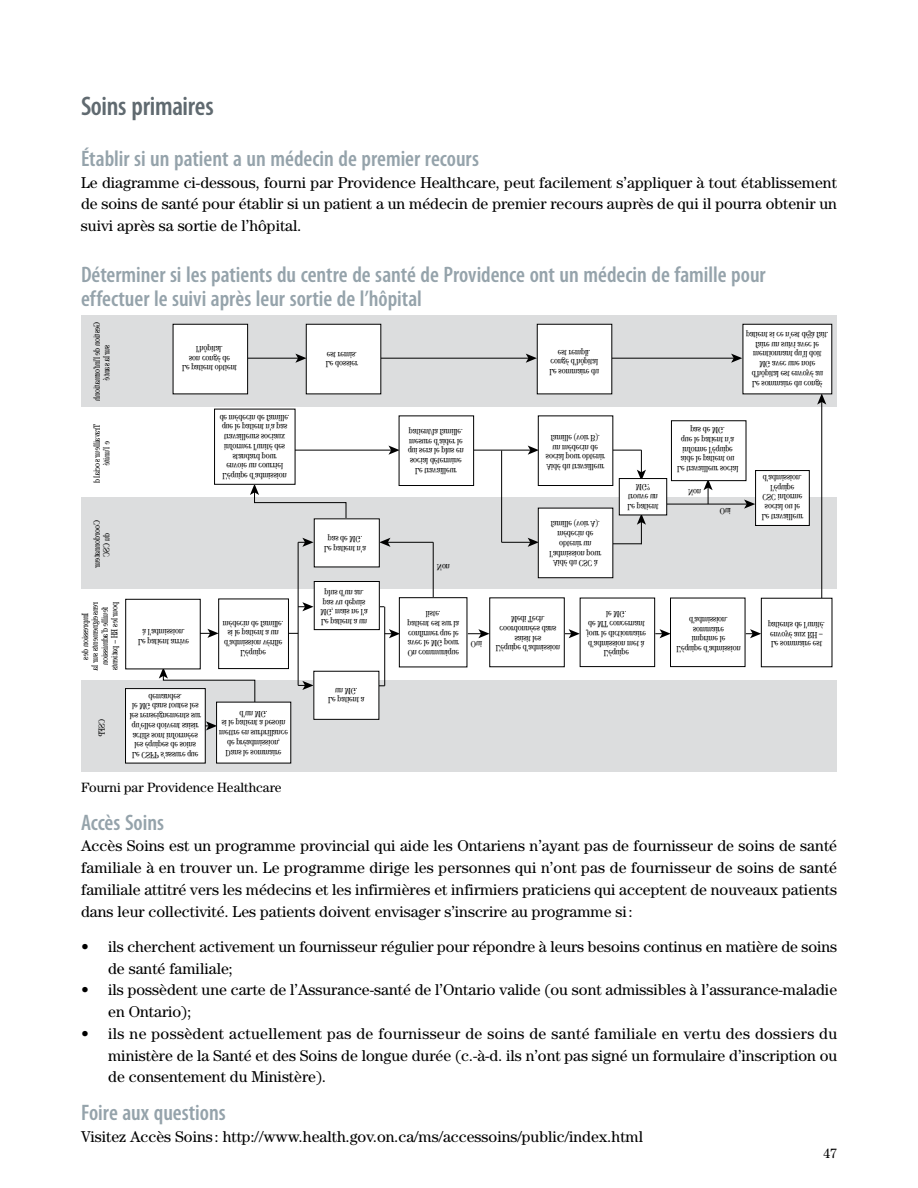
<style>
.page{position:relative;width:918px;height:1188px;background:#fff}
.page>*{position:absolute;margin:0;border:0;box-sizing:border-box;transform-origin:0 0}
.t1{font:600 condensed 27px "Myriad Pro";letter-spacing:-.01em;color:#606a70}
.t2{font:600 condensed 22.5px/24px "Myriad Pro";color:#95a3ab}
.t3{font:15.75px/21.8px "Century";color:#000;text-align:justify}
.t4{font:13.5px "Century";color:#000}
</style>
<div class="page">
<div style="left:81px;top:680px;width:756px;height:91px;background:#dcddde"></div>
<div style="left:81px;top:497px;width:756px;height:92px;background:#dcddde"></div>
<div style="left:81px;top:315px;width:756px;height:91px;background:#dcddde"></div>
<hr style="left:289px;top:450px;width:103px;height:1px;background:#000">
<svg style="left:388px;top:446px;width:11px;height:9px"></svg>
<hr style="left:196px;top:358px;width:103px;height:1px;background:#000">
<svg style="left:295px;top:354px;width:11px;height:9px"></svg>
<hr style="left:367px;top:358px;width:162px;height:1px;background:#000">
<svg style="left:526px;top:354px;width:11px;height:9px"></svg>
<hr style="left:573px;top:358px;width:161px;height:1px;background:#000">
<hr style="left:821px;top:401px;width:1px;height:204px;background:#000">
<svg style="left:817px;top:394px;width:9px;height:11px"></svg>
<hr style="left:429px;top:450px;width:102px;height:1px;background:#000">
<svg style="left:528px;top:446px;width:10px;height:9px"></svg>
<hr style="left:645px;top:504px;width:102px;height:1px;background:#000">
<svg style="left:744px;top:500px;width:11px;height:9px"></svg>
<svg style="left:298px;top:681px;width:15px;height:9px"></svg>
<svg style="left:385px;top:629px;width:14px;height:9px"></svg>
<svg style="left:655px;top:629px;width:15px;height:9px"></svg>
<svg style="left:502px;top:538px;width:36px;height:9px"></svg>
<hr style="left:387px;top:542px;width:46px;height:1px;background:#000">
<svg style="left:380px;top:538px;width:10px;height:9px"></svg>
<svg style="left:299px;top:602px;width:15px;height:9px"></svg>
<hr style="left:298px;top:542px;width:1px;height:143px;background:#000">
<hr style="left:223px;top:633px;width:75px;height:1px;background:#000">
<hr style="left:317px;top:685px;width:68px;height:1px;background:#000">
<hr style="left:319px;top:606px;width:65px;height:1px;background:#000">
<hr style="left:384px;top:607px;width:1px;height:79px;background:#000">
<hr style="left:433px;top:542px;width:1px;height:61px;background:#000">
<hr style="left:501px;top:450px;width:1px;height:92px;background:#000">
<hr style="left:546px;top:450px;width:95px;height:1px;background:#000">
<hr style="left:546px;top:543px;width:95px;height:1px;background:#000">
<div style="left:126px;top:689px;width:79px;height:74px;background:#fff"></div>
<div style="left:125px;top:688px;width:81px;height:75px;border:1px solid #000"></div>
<div style="left:217px;top:702px;width:74px;height:61px;background:#fff"></div>
<div style="left:125px;top:599px;width:76px;height:70px;border:1px solid #000"></div>
<div style="left:219px;top:599px;width:69px;height:70px;background:#fff"></div>
<div style="left:218px;top:599px;width:71px;height:70px;border:1px solid #000"></div>
<div style="left:214px;top:409px;width:81px;height:76px;border:1px solid #000"></div>
<div style="left:173px;top:324px;width:75px;height:70px;background:#fff"></div>
<div style="left:399px;top:416px;width:75px;height:70px;background:#fff"></div>
<div style="left:399px;top:416px;width:75px;height:70px;border:1px solid #000"></div>
<div style="left:538px;top:416px;width:75px;height:70px;background:#fff"></div>
<div style="left:538px;top:416px;width:75px;height:70px;border:1px solid #000"></div>
<div style="left:314px;top:671px;width:65px;height:48px;background:#fff"></div>
<div style="left:313px;top:671px;width:66px;height:49px;border:1px solid #000"></div>
<div style="left:314px;top:582px;width:65px;height:48px;background:#fff"></div>
<div style="left:314px;top:581px;width:66px;height:49px;border:1px solid #000"></div>
<div style="left:314px;top:519px;width:65px;height:48px;background:#fff"></div>
<div style="left:314px;top:518px;width:66px;height:49px;border:1px solid #000"></div>
<div style="left:399px;top:598px;width:68px;height:69px;background:#fff"></div>
<div style="left:399px;top:597px;width:68px;height:70px;border:1px solid #000"></div>
<div style="left:489px;top:597px;width:76px;height:70px;border:1px solid #000"></div>
<div style="left:580px;top:598px;width:75px;height:69px;border:1px solid #000"></div>
<div style="left:670px;top:598px;width:75px;height:69px;border:1px solid #000"></div>
<div style="left:761px;top:598px;width:71px;height:69px;background:#fff"></div>
<div style="left:671px;top:420px;width:75px;height:61px;border:1px solid #000"></div>
<div style="left:619px;top:479px;width:48px;height:36px;background:#fff"></div>
<div style="left:619px;top:478px;width:48px;height:37px;border:1px solid #000"></div>
<div style="left:756px;top:471px;width:53px;height:54px;background:#fff"></div>
<div style="left:755px;top:470px;width:55px;height:56px;border:1px solid #000"></div>
<div style="left:538px;top:508px;width:75px;height:70px;background:#fff"></div>
<div style="left:538px;top:508px;width:75px;height:70px;border:1px solid #000"></div>
<div style="left:306px;top:324px;width:75px;height:70px;background:#fff"></div>
<div style="left:537px;top:324px;width:75px;height:70px;background:#fff"></div>
<div style="left:743px;top:324px;width:89px;height:70px;background:#fff"></div>
<svg style="left:130px;top:667px;width:158px;height:92px"></svg>
<svg style="left:199px;top:621px;width:21px;height:35px"></svg>
<svg style="left:628px;top:450px;width:30px;height:94px"></svg>
<svg style="left:220px;top:414px;width:146px;height:138px"></svg>
<svg style="left:563px;top:616px;width:17px;height:36px"></svg>
<svg style="left:743px;top:617px;width:18px;height:35px"></svg>
<svg style="left:731px;top:330px;width:13px;height:57px"></svg>
<svg style="left:468px;top:629px;width:22px;height:18px"></svg>
<svg style="left:688px;top:479px;width:25px;height:25px"></svg>
<h1 class="t1" style="left:81px;top:89px;width:134px">Soins primaires</h1>
<h2 class="t2" style="left:81px;top:146px;width:399px">Établir si un patient a un médecin de premier recours</h2>
<p class="t3" style="left:81px;top:171px;width:758px">Le diagramme ci-dessous, fourni par Providence Healthcare, peut facilement s’appliquer à tout établissement de soins de santé pour établir si un patient a un médecin de premier recours auprès de qui il pourra obtenir un suivi après sa sortie de l’hôpital.</p>
<h2 class="t2" style="left:81px;top:262px;width:686px">Déterminer si les patients du centre de santé de Providence ont un médecin de famille pour effectuer le suivi après leur sortie de l’hôpital</h2>
<p class="t4" style="left:81px;top:779px;width:202px">Fourni par Providence Healthcare</p>
<h2 class="t2" style="left:81px;top:810px;width:85px">Accès Soins</h2>
<p class="t3" style="left:81px;top:835px;width:758px">Accès Soins est un programme provincial qui aide les Ontariens n’ayant pas de fournisseur de soins de santé familiale à en trouver un. Le programme dirige les personnes qui n’ont pas de fournisseur de soins de santé familiale attitré vers les médecins et les infirmières et infirmiers praticiens qui acceptent de nouveaux patients dans leur collectivité. Les patients doivent envisager s’inscrire au programme si:</p>
<p class="t3" style="left:108px;top:935px;width:731px;text-indent:-27px">• ils cherchent activement un fournisseur régulier pour répondre à leurs besoins continus en matière de soins de santé familiale;</p>
<p class="t3" style="left:108px;top:979px;width:731px;text-indent:-27px">• ils possèdent une carte de l’Assurance-santé de l’Ontario valide (ou sont admissibles à l’assurance-maladie en Ontario);</p>
<p class="t3" style="left:108px;top:1022px;width:731px;text-indent:-27px">• ils ne possèdent actuellement pas de fournisseur de soins de santé familiale en vertu des dossiers du ministère de la Santé et des Soins de longue durée (c.-à-d. ils n’ont pas signé un formulaire d’inscription ou de consentement du Ministère).</p>
<h2 class="t2" style="left:81px;top:1100px;width:146px">Foire aux questions</h2>
<p class="t3" style="left:81px;top:1125px;width:564px">Visitez Accès Soins : http://www.health.gov.on.ca/ms/accessoins/public/index.html</p>
<p class="t4" style="left:823px;top:1146px;width:15px">47</p>
</div>
